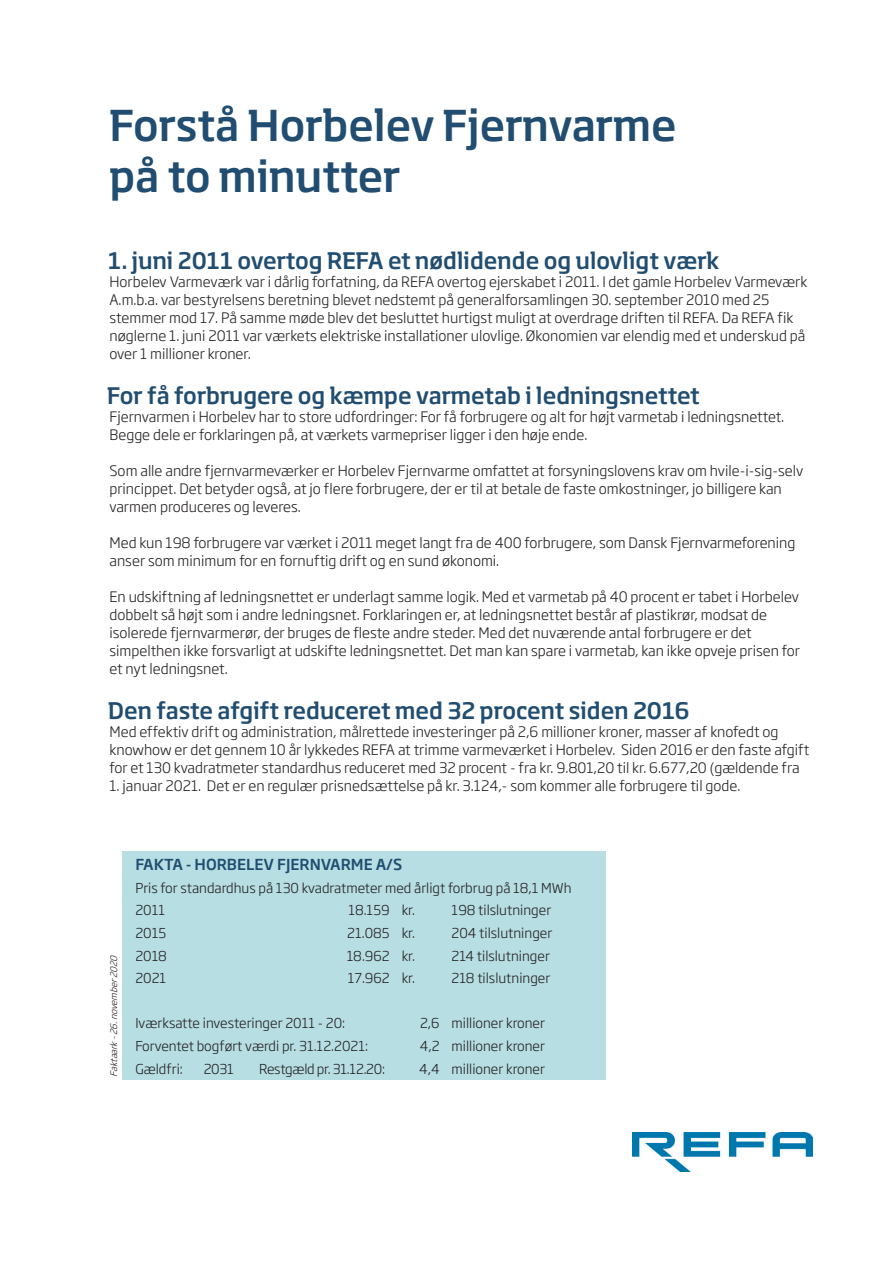
<style>
.page{position:relative;width:893px;height:1263px;background:#fff}
.page>*{position:absolute;margin:0;border:0;box-sizing:border-box;transform-origin:0 0}
.Hoved{font:500 42px "REF Aoverskrift";color:#204d70}
.Overskrift{font:500 22.5px "REF Aoverskrift";color:#204d70}
.Afsnitsformat_2{font:500 15px "REF Atekst";color:#204d70}
.Brødtekst{font:300 14.25px/18px "REF Atekst";color:#231f20}
.Tabel{font:300 13.5px "REF Atekst";color:#231f20}
.Tabel-2{font:300 13.5px "REF Atekst";letter-spacing:-.02em;color:#231f20}
.Kolofon{font:italic 300 9px "REF Atekst";color:#231f20}
</style>
<div class="page">
<img style="left:632px;top:1133px;width:180px;height:38px">
<div style="left:122px;top:852px;width:484px;height:228px;background:#b6dee3"></div>
<p class="Hoved" style="left:109px;top:93px;width:569px">Forstå Horbelev Fjernvarme</p>
<p class="Hoved" style="left:109px;top:143px;width:292px">på to minutter</p>
<p class="Overskrift" style="left:108px;top:243px;width:613px">1. juni 2011 overtog REFA et nødlidende og ulovligt værk</p>
<p class="Brødtekst" style="left:109px;top:272px;width:699px">Horbelev Varmeværk var i dårlig forfatning, da REFA overtog ejerskabet i 2011. I det gamle Horbelev Varmeværk A.m.b.a. var bestyrelsens beretning blevet nedstemt på generalforsamlingen 30. september 2010 med 25 stemmer mod 17. På samme møde blev det besluttet hurtigst muligt at overdrage driften til REFA. Da REFA fik nøglerne 1. juni 2011 var værkets elektriske installationer ulovlige. Økonomien var elendig med et underskud på over 1 millioner kroner.</p>
<p class="Overskrift" style="left:107px;top:378px;width:594px">For få forbrugere og kæmpe varmetab i ledningsnettet</p>
<p class="Brødtekst" style="left:109px;top:407px;width:676px">Fjernvarmen i Horbelev har to store udfordringer: For få forbrugere og alt for højt varmetab i ledningsnettet.<br>Begge dele er forklaringen på, at værkets varmepriser ligger i den høje ende.</p>
<p class="Brødtekst" style="left:109px;top:461px;width:695px">Som alle andre fjernvarmeværker er Horbelev Fjernvarme omfattet at forsyningslovens krav om hvile-i-sig-selv princippet. Det betyder også, at jo flere forbrugere, der er til at betale de faste omkostninger, jo billigere kan varmen produceres og leveres.</p>
<p class="Brødtekst" style="left:109px;top:533px;width:687px">Med kun 198 forbrugere var værket i 2011 meget langt fra de 400 forbrugere, som Dansk Fjernvarmeforening anser som minimum for en fornuftig drift og en sund økonomi.</p>
<p class="Brødtekst" style="left:109px;top:587px;width:692px">En udskiftning af ledningsnettet er underlagt samme logik. Med et varmetab på 40 procent er tabet i Horbelev dobbelt så højt som i andre ledningsnet. Forklaringen er, at ledningsnettet består af plastikrør, modsat de isolerede fjernvarmerør, der bruges de fleste andre steder. Med det nuværende antal forbrugere er det simpelthen ikke forsvarligt at udskifte ledningsnettet. Det man kan spare i varmetab, kan ikke opveje prisen for et nyt ledningsnet.</p>
<p class="Overskrift" style="left:108px;top:693px;width:583px">Den faste afgift reduceret med 32 procent siden 2016</p>
<p class="Brødtekst" style="left:109px;top:722px;width:701px">Med effektiv drift og administration, målrettede investeringer på 2,6 millioner kroner, masser af knofedt og knowhow er det gennem 10 år lykkedes REFA at trimme varmeværket i Horbelev. Siden 2016 er den faste afgift for et 130 kvadratmeter standardhus reduceret med 32 procent - fra kr. 9.801,20 til kr. 6.677,20 (gældende fra</p>
<p class="Brødtekst" style="left:109px;top:776px;width:632px">1. januar 2021. Det er en regulær prisnedsættelse på kr. 3.124,- som kommer alle forbrugere til gode.</p>
<p class="Kolofon" style="left:107px;top:1077px;width:126px;rotate:-90deg">Faktaark-26.november2020</p>
<p class="Afsnitsformat_2" style="left:135px;top:853px;width:268px">FAKTA - HORBELEV FJERNVARME A/S</p>
<p class="Tabel" style="left:135px;top:877px;width:438px">Pris for standardhus på 130 kvadratmeter med årligt forbrug på 18,1 MWh</p>
<p class="Tabel" style="left:135px;top:900px;width:31px">2011</p>
<p class="Tabel" style="left:349px;top:900px;width:43px">18.159</p>
<p class="Tabel" style="left:402px;top:900px;width:15px">kr.</p>
<p class="Tabel" style="left:452px;top:900px;width:101px">198 tilslutninger</p>
<p class="Tabel" style="left:135px;top:922px;width:32px">2015</p>
<p class="Tabel" style="left:347px;top:922px;width:44px">21.085</p>
<p class="Tabel" style="left:402px;top:922px;width:15px">kr.</p>
<p class="Tabel" style="left:452px;top:922px;width:102px">204 tilslutninger</p>
<p class="Tabel" style="left:135px;top:945px;width:33px">2018</p>
<p class="Tabel" style="left:347px;top:945px;width:44px">18.962</p>
<p class="Tabel" style="left:402px;top:945px;width:15px">kr.</p>
<p class="Tabel" style="left:452px;top:945px;width:100px">214 tilslutninger</p>
<p class="Tabel" style="left:135px;top:968px;width:32px">2021</p>
<p class="Tabel" style="left:348px;top:968px;width:43px">17.962</p>
<p class="Tabel" style="left:402px;top:968px;width:15px">kr.</p>
<p class="Tabel" style="left:452px;top:968px;width:100px">218 tilslutninger</p>
<p class="Tabel" style="left:135px;top:1013px;width:211px">Iværksatte investeringer 2011 - 20:</p>
<p class="Tabel" style="left:420px;top:1013px;width:21px">2,6</p>
<p class="Tabel" style="left:452px;top:1013px;width:95px">millioner kroner</p>
<p class="Tabel" style="left:135px;top:1035px;width:234px">Forventet bogført værdi pr. 31.12.2021:</p>
<p class="Tabel" style="left:420px;top:1035px;width:21px">4,2</p>
<p class="Tabel" style="left:452px;top:1035px;width:95px">millioner kroner</p>
<p class="Tabel" style="left:135px;top:1058px;width:49px">Gældfri:</p>
<p class="Tabel" style="left:204px;top:1058px;width:32px">2031</p>
<p class="Tabel-2" style="left:259px;top:1058px;width:127px">Restgæld pr. 31.12.20:</p>
<p class="Tabel" style="left:419px;top:1058px;width:22px">4,4</p>
<p class="Tabel" style="left:452px;top:1058px;width:95px">millioner kroner</p>
</div>
